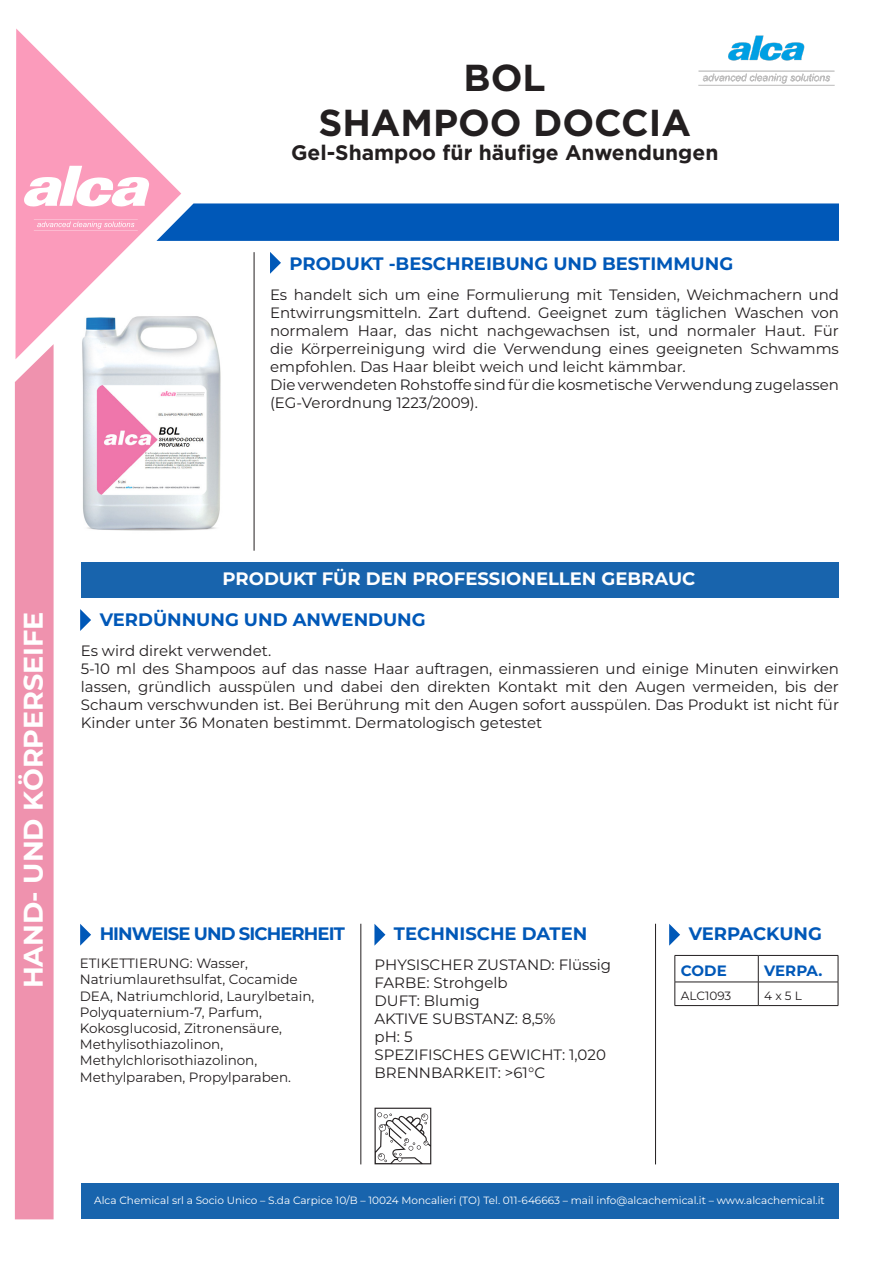
<style>
.page{position:relative;width:893px;height:1263px;background:#fff}
.page>*{position:absolute;margin:0;border:0;box-sizing:border-box;transform-origin:0 0}
.t1{font:700 37.5px "Gotham";color:#231f20}
.t2{font:700 27px "Montserrat";color:#fff}
.t3{font:700 21px "Gotham";color:#231f20}
.t4{font:700 18px "Montserrat";color:#0058b8}
.t5{font:700 18px "Montserrat";color:#fff}
.t6{font:700 18px "Montserrat";letter-spacing:-.05em;color:#0058b8}
.t7{font:15px/18px "Montserrat";color:#231f20;text-align:justify}
.t8{font:700 15px "Montserrat";color:#0058b8}
.t9{font:13.5px/16.2px "Montserrat";color:#231f20}
.t10{font:12px "Montserrat";color:#231f20}
.t11{font:10.5px "Montserrat";color:#fff}
</style>
<div class="page">
<img style="left:698px;top:35px;width:137px;height:51px">
<img style="left:82px;top:316px;width:139px;height:215px">
<hr style="left:254px;top:252px;width:1px;height:299px;background:#231f20">
<svg style="left:270px;top:252px;width:11px;height:22px"></svg>
<svg style="left:80px;top:609px;width:11px;height:22px"></svg>
<svg style="left:16px;top:28px;width:165px;height:331px"></svg>
<svg style="left:24px;top:166px;width:125px;height:41px"></svg>
<svg style="left:34px;top:219px;width:104px;height:12px"></svg>
<svg style="left:156px;top:203px;width:683px;height:38px;background:#0a5eba"></svg>
<div style="left:15px;top:344px;width:39px;height:875px;background:#ef92ae"></div>
<div style="left:81px;top:561px;width:757px;height:36px;background:#1864ad"></div>
<div style="left:81px;top:1183px;width:757px;height:36px;background:#1864ad"></div>
<svg style="left:80px;top:924px;width:11px;height:22px"></svg>
<svg style="left:374px;top:924px;width:11px;height:22px"></svg>
<svg style="left:669px;top:924px;width:11px;height:22px"></svg>
<hr style="left:361px;top:924px;width:1px;height:240px;background:#231f20">
<hr style="left:655px;top:924px;width:1px;height:240px;background:#231f20">
<hr style="left:675px;top:955px;width:83px;height:1px;background:#231f20">
<hr style="left:758px;top:955px;width:80px;height:1px;background:#231f20">
<hr style="left:675px;top:982px;width:83px;height:1px;background:#231f20">
<svg style="left:675px;top:956px;width:1px;height:49px"></svg>
<hr style="left:758px;top:982px;width:80px;height:1px;background:#231f20">
<svg style="left:758px;top:956px;width:1px;height:49px"></svg>
<svg style="left:838px;top:956px;width:1px;height:49px"></svg>
<hr style="left:675px;top:1005px;width:83px;height:1px;background:#231f20">
<hr style="left:758px;top:1005px;width:80px;height:1px;background:#231f20">
<svg style="left:375px;top:1108px;width:56px;height:56px"></svg>
<p class="t1" style="left:464px;top:56px;width:84px">BOL</p>
<p class="t1" style="left:318px;top:101px;width:374px">SHAMPOO DOCCIA</p>
<p class="t3" style="left:291px;top:140px;width:429px">Gel-Shampoo für häufige Anwendungen</p>
<p class="t4" style="left:290px;top:251px;width:445px">PRODUKT -BESCHREIBUNG UND BESTIMMUNG</p>
<p class="t7" style="left:270px;top:286px;width:570px">Es handelt sich um eine Formulierung mit Tensiden, Weichmachern und Entwirrungsmitteln. Zart duftend. Geeignet zum täglichen Waschen von normalem Haar, das nicht nachgewachsen ist, und normaler Haut. Für die Körperreinigung wird die Verwendung eines geeigneten Schwamms empfohlen. Das Haar bleibt weich und leicht kämmbar.</p>
<p class="t7" style="left:270px;top:376px;width:570px">Die verwendeten Rohstoffe sind für die kosmetische Verwendung zugelassen (EG-Verordnung 1223/2009).</p>
<p class="t2" style="left:15px;top:988px;width:378px;rotate:-90deg">HAND- UND KÖRPERSEIFE</p>
<p class="t5" style="left:223px;top:567px;width:474px">PRODUKT FÜR DEN PROFESSIONELLEN GEBRAUC</p>
<p class="t4" style="left:100px;top:607px;width:328px">VERDÜNNUNG UND ANWENDUNG</p>
<p class="t7" style="left:81px;top:641px;width:192px">Es wird direkt verwendet.</p>
<p class="t7" style="left:81px;top:659px;width:760px">5-10 ml des Shampoos auf das nasse Haar auftragen, einmassieren und einige Minuten einwirken lassen, gründlich ausspülen und dabei den direkten Kontakt mit den Augen vermeiden, bis der Schaum verschwunden ist. Bei Berührung mit den Augen sofort ausspülen. Das Produkt ist nicht für Kinder unter 36 Monaten bestimmt. Dermatologisch getestet</p>
<p class="t6" style="left:100px;top:922px;width:247px">HINWEISE UND SICHERHEIT</p>
<p class="t4" style="left:394px;top:922px;width:195px">TECHNISCHE DATEN</p>
<p class="t4" style="left:689px;top:922px;width:135px">VERPACKUNG</p>
<p class="t9" style="left:80px;top:955px;width:236px">ETIKETTIERUNG: Wasser,<br>Natriumlaurethsulfat, Cocamide<br>DEA, Natriumchlorid, Laurylbetain,<br>Polyquaternium-7, Parfum,<br>Kokosglucosid, Zitronensäure,<br>Methylisothiazolinon,<br>Methylchlorisothiazolinon,<br>Methylparaben, Propylparaben.</p>
<p class="t7" style="left:375px;top:955px;width:238px">PHYSISCHER ZUSTAND: Flüssig</p>
<p class="t8" style="left:681px;top:961px;width:47px">CODE</p>
<p class="t8" style="left:764px;top:961px;width:60px">VERPA.</p>
<p class="t10" style="left:681px;top:987px;width:52px">ALC1093</p>
<p class="t10" style="left:764px;top:987px;width:39px">4 x 5 L</p>
<p class="t7" style="left:375px;top:973px;width:135px">FARBE: Strohgelb</p>
<p class="t7" style="left:375px;top:991px;width:107px">DUFT: Blumig</p>
<p class="t7" style="left:375px;top:1009px;width:183px">AKTIVE SUBSTANZ: 8,5%</p>
<p class="t7" style="left:375px;top:1027px;width:39px">pH: 5</p>
<p class="t7" style="left:375px;top:1045px;width:233px">SPEZIFISCHES GEWICHT: 1,020</p>
<p class="t7" style="left:375px;top:1063px;width:172px">BRENNBARKEIT: &gt;61°C</p>
<p class="t11" style="left:94px;top:1193px;width:732px">Alca Chemical srl a Socio Unico – S.da Carpice 10/B – 10024 Moncalieri (TO) Tel. 011-646663 – mail info@alcachemical.it – www.alcachemical.it</p>
</div>
